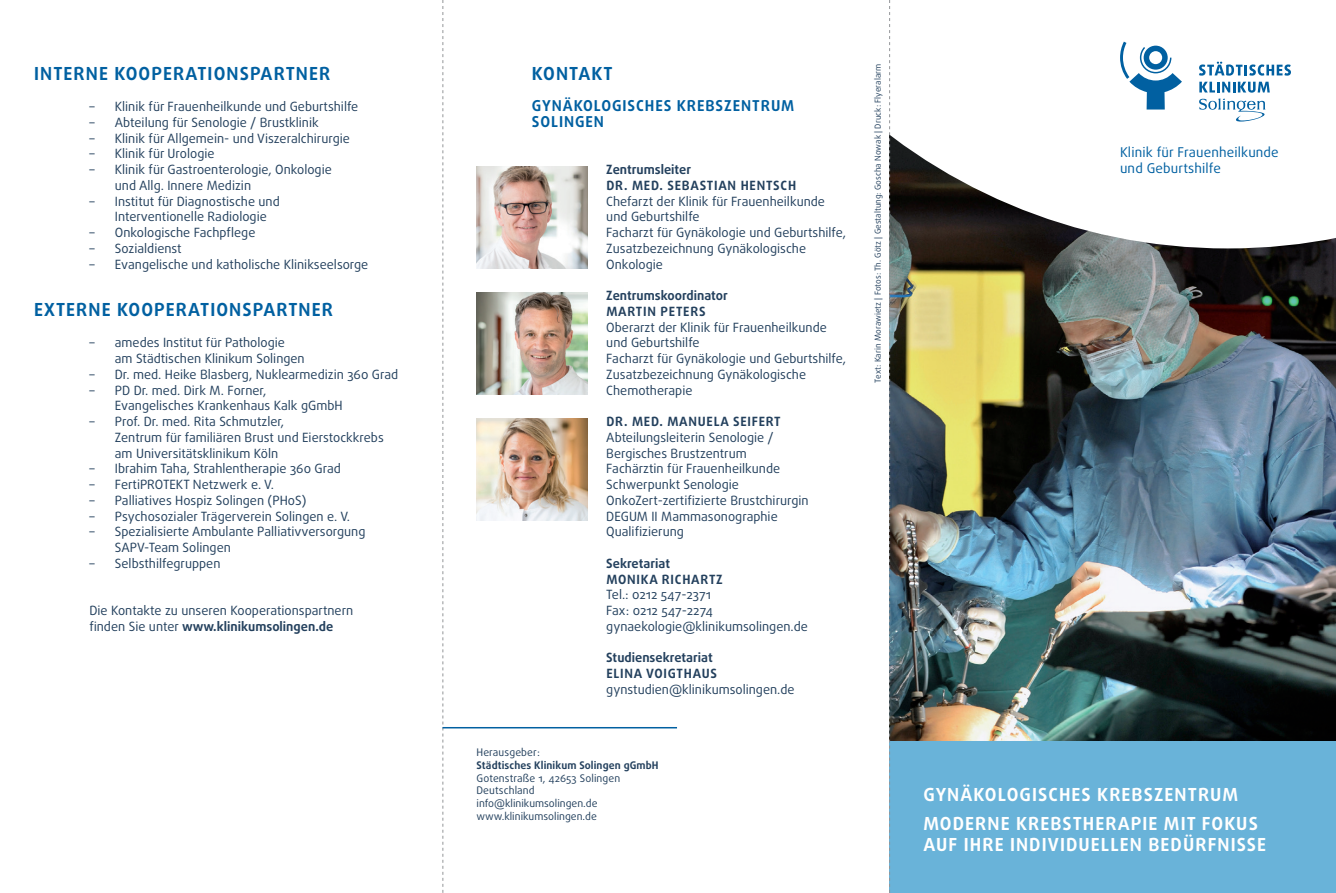
<style>
.page{position:relative;width:1336px;height:893px;background:#fff}
.page>*{position:absolute;margin:0;border:0;box-sizing:border-box;transform-origin:0 0}
.t1{font:700 18px/21px "Daxline Pro";letter-spacing:.06em;color:#fff}
.t2{font:700 18px "Daxline Pro";letter-spacing:.06em;color:#0160a1}
.t3{font:700 15px/15.8px "Daxline Pro";letter-spacing:.06em;color:#0160a1}
.t4{font:13.5px/16.5px "Daxline Pro";letter-spacing:.01em;color:#0160a1}
.t5{font:12.75px/15.8px "Daxline Pro";color:#23405d}
.t6{font:700 12.75px "Daxline Pro";letter-spacing:.045em;color:#23405d}
.t7{font:700 12.75px "Daxline Pro";color:#23405d}
.t8{font:10.5px "Daxline Pro";color:#23405d}
.t9{font:700 10.5px "Daxline Pro";letter-spacing:.01em;color:#23405d}
.t10{font:8.25px "Daxline Pro";letter-spacing:.005em;color:#23405d}
.s1{font-weight:700}
</style>
<div class="page">
<img style="left:890px;top:248px;width:445px;height:493px">
<svg style="left:890px;top:0;width:445px;height:248px"></svg>
<div style="left:889px;top:741px;width:446px;height:152px;background:#69b3d9"></div>
<svg style="left:889px;top:0;width:1px;height:893px"></svg>
<svg style="left:442px;top:0;width:1px;height:893px"></svg>
<hr style="left:442px;top:727px;width:235px;height:1px;background:#0160a1">
<svg style="left:1198px;top:62px;width:92px;height:14px"></svg>
<svg style="left:1198px;top:82px;width:71px;height:40px"></svg>
<svg style="left:1119px;top:42px;width:62px;height:68px"></svg>
<img style="left:476px;top:167px;width:111px;height:102px">
<img style="left:476px;top:293px;width:111px;height:102px">
<img style="left:476px;top:419px;width:111px;height:102px">
<p class="t2" style="left:34px;top:61px;width:297px">INTERNE KOOPERATIONSPARTNER</p>
<p class="t5" style="left:89px;top:99px;width:270px">– Klinik für Frauenheilkunde und Geburtshilfe</p>
<p class="t5" style="left:89px;top:114px;width:231px">– Abteilung für Senologie / Brustklinik</p>
<p class="t5" style="left:89px;top:130px;width:262px">– Klinik für Allgemein- und Viszeralchirurgie</p>
<p class="t5" style="left:89px;top:146px;width:127px">– Klinik für Urologie</p>
<p class="t5" style="left:115px;top:162px;width:218px;text-indent:-26px">– Klinik für Gastroenterologie, Onkologie und Allg. Innere Medizin</p>
<p class="t5" style="left:115px;top:193px;width:166px;text-indent:-26px">– Institut für Diagnostische und<br>Interventionelle Radiologie</p>
<p class="t5" style="left:89px;top:225px;width:168px">– Onkologische Fachpflege</p>
<p class="t5" style="left:89px;top:240px;width:94px">– Sozialdienst</p>
<p class="t5" style="left:89px;top:256px;width:280px">– Evangelische und katholische Klinikseelsorge</p>
<p class="t2" style="left:34px;top:297px;width:300px">EXTERNE KOOPERATIONSPARTNER</p>
<p class="t5" style="left:115px;top:335px;width:191px;text-indent:-26px">– amedes Institut für Pathologie am Städtischen Klinikum Solingen</p>
<p class="t5" style="left:89px;top:366px;width:310px">– Dr. med. Heike Blasberg, Nuklearmedizin 360 Grad</p>
<p class="t5" style="left:115px;top:382px;width:229px;text-indent:-26px">– PD Dr. med. Dirk M. Forner,<br>Evangelisches Krankenhaus Kalk gGmbH</p>
<p class="t5" style="left:115px;top:414px;width:270px;text-indent:-26px">– Prof. Dr. med. Rita Schmutzler,<br>Zentrum für familiären Brust und Eierstockkrebs am Universitätsklinikum Köln</p>
<p class="t5" style="left:89px;top:461px;width:253px">– Ibrahim Taha, Strahlentherapie 360 Grad</p>
<p class="t5" style="left:89px;top:477px;width:186px">– FertiPROTEKT Netzwerk e. V.</p>
<p class="t5" style="left:89px;top:492px;width:219px">– Palliatives Hospiz Solingen (PHoS)</p>
<p class="t5" style="left:89px;top:508px;width:262px">– Psychosozialer Trägerverein Solingen e. V.</p>
<p class="t5" style="left:115px;top:524px;width:252px;text-indent:-26px">– Spezialisierte Ambulante Palliativversorgung<br>SAPV-Team Solingen</p>
<p class="t5" style="left:89px;top:555px;width:133px">– Selbsthilfegruppen</p>
<p class="t5" style="left:89px;top:603px;width:265px">Die Kontakte zu unseren Kooperationspartnern finden Sie unter <span class="s1">www.klinikumsolingen.de</span></p>
<p class="t2" style="left:532px;top:61px;width:82px">KONTAKT</p>
<p class="t3" style="left:532px;top:98px;width:264px">GYNÄKOLOGISCHES KREBSZENTRUM<br>SOLINGEN</p>
<p class="t7" style="left:606px;top:161px;width:86px">Zentrumsleiter</p>
<p class="t6" style="left:606px;top:177px;width:191px">DR. MED. SEBASTIAN HENTSCH</p>
<p class="t5" style="left:606px;top:193px;width:220px">Chefarzt der Klinik für Frauenheilkunde und Geburtshilfe</p>
<p class="t5" style="left:606px;top:225px;width:241px">Facharzt für Gynäkologie und Geburtshilfe,</p>
<p class="t5" style="left:606px;top:240px;width:201px">Zusatzbezeichnung Gynäkologische<br>Onkologie</p>
<p class="t7" style="left:606px;top:287px;width:123px">Zentrumskoordinator</p>
<p class="t6" style="left:606px;top:303px;width:101px">MARTIN PETERS</p>
<p class="t5" style="left:606px;top:319px;width:222px">Oberarzt der Klinik für Frauenheilkunde und Geburtshilfe</p>
<p class="t5" style="left:606px;top:351px;width:241px">Facharzt für Gynäkologie und Geburtshilfe,</p>
<p class="t5" style="left:606px;top:366px;width:201px">Zusatzbezeichnung Gynäkologische<br>Chemotherapie</p>
<p class="t6" style="left:606px;top:413px;width:176px">DR. MED. MANUELA SEIFERT</p>
<p class="t5" style="left:606px;top:429px;width:169px">Abteilungsleiterin Senologie /<br>Bergisches Brustzentrum</p>
<p class="t5" style="left:606px;top:461px;width:175px">Fachärztin für Frauenheilkunde</p>
<p class="t5" style="left:606px;top:477px;width:134px">Schwerpunkt Senologie</p>
<p class="t5" style="left:606px;top:492px;width:204px">OnkoZert-zertifizierte Brustchirurgin</p>
<p class="t5" style="left:606px;top:508px;width:173px">DEGUM II Mammasonographie<br>Qualifizierung</p>
<p class="t7" style="left:606px;top:555px;width:65px">Sekretariat</p>
<p class="t6" style="left:606px;top:570px;width:118px">MONIKA RICHARTZ</p>
<p class="t5" style="left:606px;top:587px;width:106px">Tel.: 0212 547-2371</p>
<p class="t5" style="left:606px;top:603px;width:108px">Fax: 0212 547-2274</p>
<p class="t5" style="left:606px;top:618px;width:203px">gynaekologie@klinikumsolingen.de</p>
<p class="t7" style="left:606px;top:649px;width:108px">Studiensekretariat</p>
<p class="t6" style="left:606px;top:665px;width:112px">ELINA VOIGTHAUS</p>
<p class="t5" style="left:606px;top:681px;width:190px">gynstudien@klinikumsolingen.de</p>
<p class="t8" style="left:476px;top:745px;width:65px">Herausgeber:</p>
<p class="t9" style="left:476px;top:758px;width:183px">Städtisches Klinikum Solingen gGmbH</p>
<p class="t8" style="left:476px;top:771px;width:145px">Gotenstraße 1, 42653 Solingen</p>
<p class="t8" style="left:476px;top:784px;width:60px">Deutschland</p>
<p class="t8" style="left:476px;top:796px;width:123px">info@klinikumsolingen.de</p>
<p class="t8" style="left:476px;top:809px;width:122px">www.klinikumsolingen.de</p>
<p class="t10" style="left:872px;top:382px;width:320px;rotate:-90deg">Text: Karin Morawietz | Fotos: Th. Götz | Gestaltung: Goscha Nowak | Druck: Flyeralarm</p>
<p class="t4" style="left:1119px;top:144px;width:160px">Klinik für Frauenheilkunde und Geburtshilfe</p>
<p class="t1" style="left:923px;top:784px;width:316px">GYNÄKOLOGISCHES KREBSZENTRUM</p>
<p class="t1" style="left:923px;top:813px;width:344px">MODERNE KREBSTHERAPIE MIT FOKUS<br>AUF IHRE INDIVIDUELLEN BEDÜRFNISSE</p>
</div>
